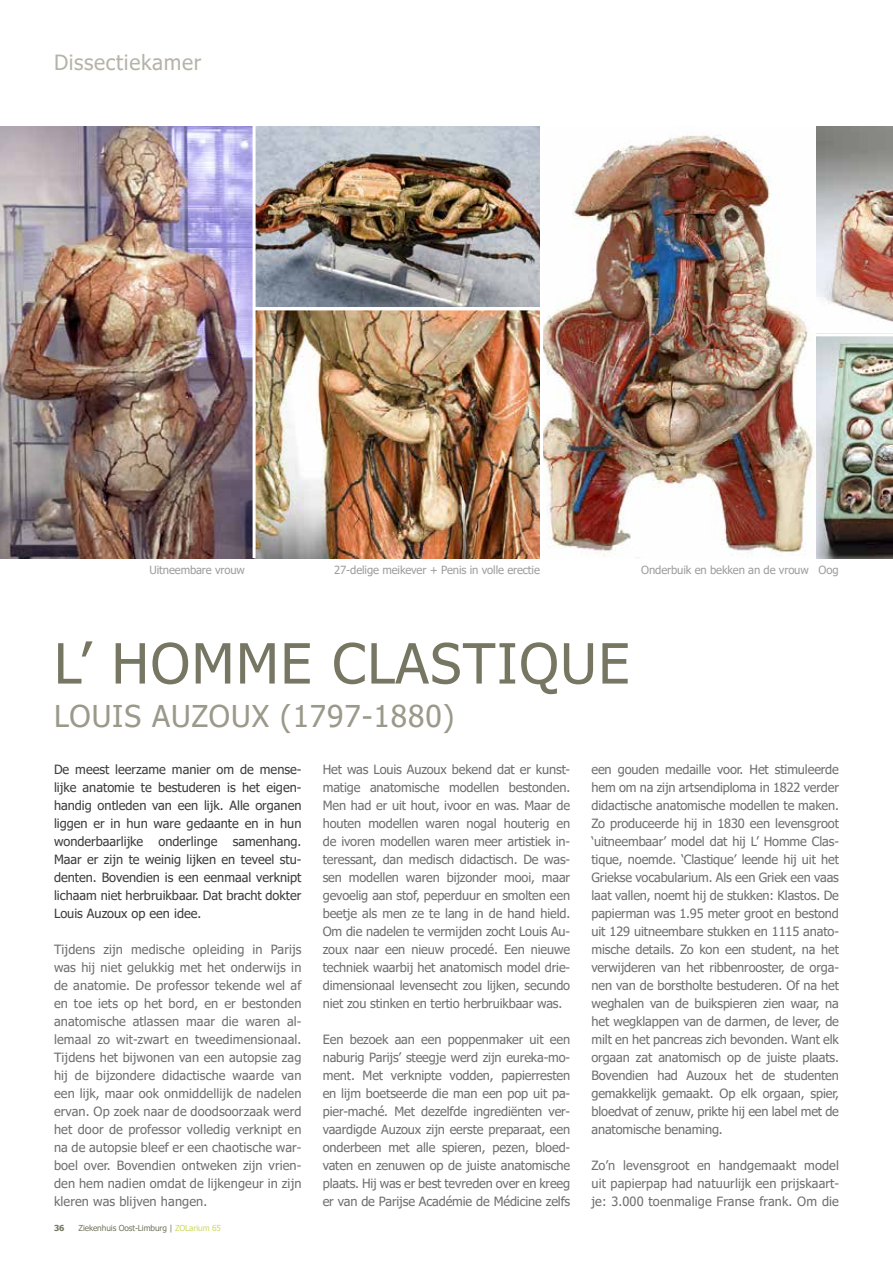
<style>
.page{position:relative;width:893px;height:1263px;background:#fff}
.page>*{position:absolute;margin:0;border:0;box-sizing:border-box;transform-origin:0 0}
.t1{font:55.5px "Tahoma";letter-spacing:.03em;color:#767662}
.t2{font:30px "Tahoma";letter-spacing:.03em;color:#9b998a}
.t3{font:21px "Tahoma";letter-spacing:.03em;color:#b6b4a9}
.t4{font:12.75px/18px "Tahoma";letter-spacing:-.01em;color:#706f6f;text-align:justify}
.t5{font:12.75px/18px "Tahoma";color:#3c3c3b;text-align:justify}
.t6{font:11.25px "Tahoma";letter-spacing:-.01em;color:#9d9d9c}
.t7{font:8.25px "Tahoma";letter-spacing:-.01em;color:#767662}
.t8{font:700 8.25px "Tahoma";color:#767662}
.s1{color:#cfdb60}
</style>
<div class="page">
<img style="left:0;top:126px;width:253px;height:432px">
<img style="left:256px;top:126px;width:284px;height:181px">
<img style="left:256px;top:310px;width:284px;height:248px">
<img style="left:543px;top:126px;width:350px;height:432px">
<hr style="left:815px;top:121px;width:3px;height:437px;background:#fff">
<hr style="left:815px;top:333px;width:78px;height:3px;background:#fff">
<h3 class="t3" style="left:54px;top:49px;width:149px">Dissectiekamer</h3>
<p class="t6" style="left:150px;top:562px;width:97px">Uitneembare vrouw</p>
<p class="t6" style="left:334px;top:562px;width:207px">27-delige meikever + Penis in volle erectie</p>
<p class="t6" style="left:641px;top:562px;width:199px">Onderbuik en bekken an de vrouw Oog</p>
<h1 class="t1" style="left:54px;top:626px;width:577px">L’ HOMME CLASTIQUE</h1>
<h2 class="t2" style="left:54px;top:696px;width:402px">LOUIS AUZOUX (1797-1880)</h2>
<p class="t5" style="left:54px;top:761px;width:249px">De meest leerzame manier om de mense&shy;lijke anatomie te bestuderen is het eigen&shy;handig ontleden van een lijk. Alle organen liggen er in hun ware gedaante en in hun wonderbaarlijke onderlinge samenhang.<br>Maar er zijn te weinig lijken en teveel stu&shy;denten. Bovendien is een eenmaal verknipt lichaam niet herbruikbaar. Dat bracht dokter Louis Auzoux op een idee.</p>
<p class="t4" style="left:54px;top:941px;width:249px">Tijdens zijn medische opleiding in Parijs was hij niet gelukkig met het onderwijs in de anatomie. De professor tekende wel af en toe iets op het bord, en er bestonden anatomische atlassen maar die waren al&shy;lemaal zo wit-zwart en tweedimensionaal.<br>Tijdens het bijwonen van een autopsie zag hij de bijzondere didactische waarde van een lijk, maar ook onmiddellijk de nadelen ervan. Op zoek naar de doodsoorzaak werd het door de professor volledig verknipt en na de autopsie bleef er een chaotische war&shy;boel over. Bovendien ontweken zijn vrien&shy;den hem nadien omdat de lijkengeur in zijn kleren was blijven hangen.</p>
<p class="t8" style="left:54px;top:1222px;width:12px">36</p>
<p class="t7" style="left:79px;top:1222px;width:144px">Ziekenhuis Oost-Limburg | <span class="s1">ZOLarium 65</span></p>
<p class="t4" style="left:323px;top:761px;width:249px">Het was Louis Auzoux bekend dat er kunst&shy;matige anatomische modellen bestonden.<br>Men had er uit hout, ivoor en was. Maar de houten modellen waren nogal houterig en de ivoren modellen waren meer artistiek in&shy;teressant, dan medisch didactisch. De was&shy;sen modellen waren bijzonder mooi, maar gevoelig aan stof, peperduur en smolten een beetje als men ze te lang in de hand hield.<br>Om die nadelen te vermijden zocht Louis Au&shy;zoux naar een nieuw procedé. Een nieuwe techniek waarbij het anatomisch model drie&shy;dimensionaal levensecht zou lijken, secundo niet zou stinken en tertio herbruikbaar was.</p>
<p class="t4" style="left:323px;top:1031px;width:249px">Een bezoek aan een poppenmaker uit een naburig Parijs’ steegje werd zijn eureka-mo&shy;ment. Met verknipte vodden, papierresten en lijm boetseerde die man een pop uit pa&shy;pier-maché. Met dezelfde ingrediënten ver&shy;vaardigde Auzoux zijn eerste preparaat, een onderbeen met alle spieren, pezen, bloed&shy;vaten en zenuwen op de juiste anatomische plaats. Hij was er best tevreden over en kreeg er van de Parijse Académie de Médicine zelfs</p>
<p class="t4" style="left:591px;top:761px;width:249px">een gouden medaille voor. Het stimuleerde hem om na zijn artsendiploma in 1822 verder didactische anatomische modellen te maken.<br>Zo produceerde hij in 1830 een levensgroot ‘uitneembaar’ model dat hij L’ Homme Clas&shy;tique, noemde. ‘Clastique’ leende hij uit het Griekse vocabularium. Als een Griek een vaas laat vallen, noemt hij de stukken: Klastos. De papierman was 1.95 meter groot en bestond uit 129 uitneembare stukken en 1115 anato&shy;mische details. Zo kon een student, na het verwijderen van het ribbenrooster, de orga&shy;nen van de borstholte bestuderen. Of na het weghalen van de buikspieren zien waar, na het wegklappen van de darmen, de lever, de milt en het pancreas zich bevonden. Want elk orgaan zat anatomisch op de juiste plaats.<br>Bovendien had Auzoux het de studenten gemakkelijk gemaakt. Op elk orgaan, spier, bloedvat of zenuw, prikte hij een label met de anatomische benaming.</p>
<p class="t4" style="left:591px;top:1157px;width:249px">Zo’n levensgroot en handgemaakt model uit papierpap had natuurlijk een prijskaart&shy;je: 3.000 toenmalige Franse frank. Om die</p>
</div>
